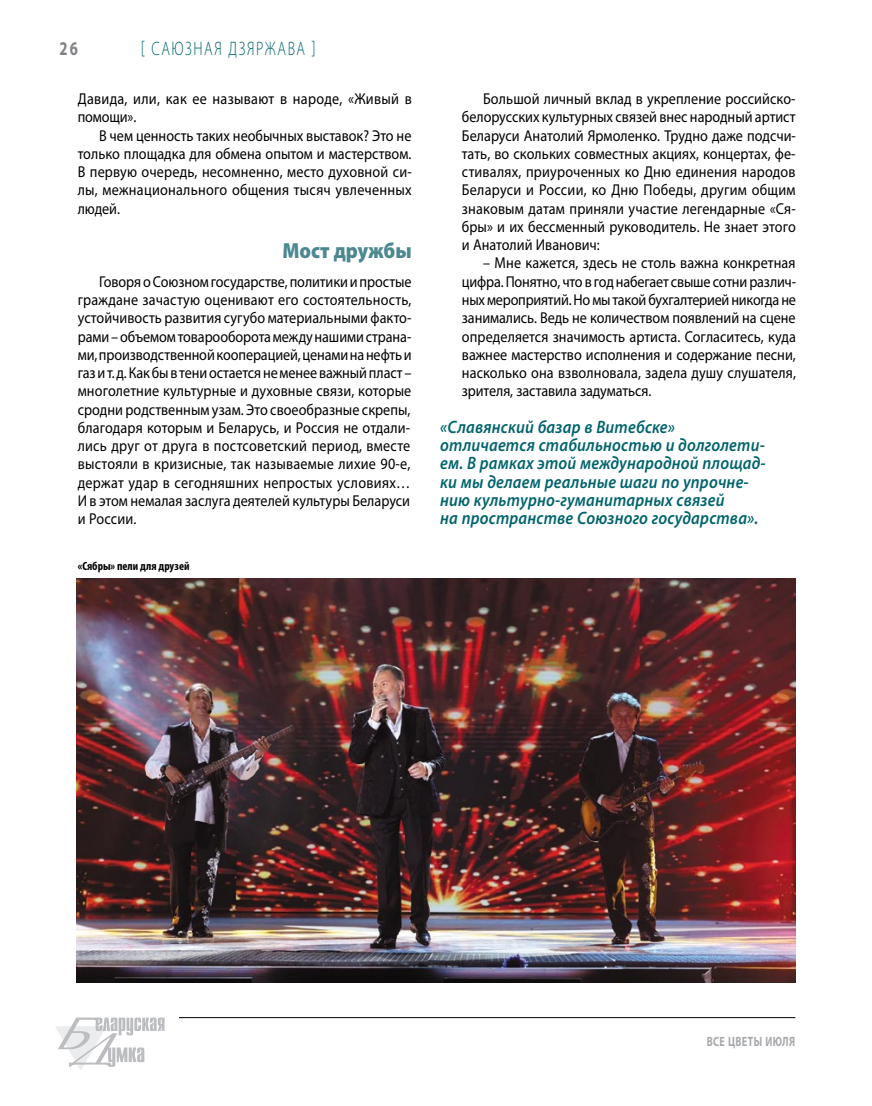
<style>
.page{position:relative;width:872px;height:1106px;background:#fff}
.page>*{position:absolute;margin:0;border:0;box-sizing:border-box;transform-origin:0 0}
.t1{font:900 21.9px "Myriad Pro";color:#4d8891;scale:.9 1}
.t2{font:300 19.5px "Myriad Pro";letter-spacing:.11em;color:#00636d;scale:.75 1}
.t3{font:700 19.5px "Myriad Pro";color:#808285;scale:.75 1}
.t4{font:italic 600 18px/18.3px "Myriad Pro";letter-spacing:.01em;color:#00636d;scale:.9 1}
.t5{font:15.75px/18.3px "Myriad Pro";letter-spacing:.005em;color:#000;text-align:justify;scale:.9 1}
.t6{font:700 13.5px "Myriad Pro";letter-spacing:.04em;color:#a7a9ac;scale:.75 1}
.t7{font:700 condensed 12px "Myriad Pro";color:#000}
</style>
<div class="page">
<hr style="left:179px;top:1017px;width:616px;height:1px;background:#000">
<svg style="left:55px;top:1017px;width:109px;height:53px"></svg>
<img style="left:77px;top:579px;width:718px;height:403px">
<p class="t3" style="left:60px;top:36px;width:26px">26</p>
<p class="t2" style="left:141px;top:38px;width:234px">[ Саюзная дзяржава ]</p>
<p class="t5" style="left:78px;top:89px;width:373px">Давида, или, как ее называют в народе, «Живый в помощи».</p>
<p class="t5" style="left:78px;top:126px;width:372px;text-indent:21px">В чем ценность таких необычных выставок? Это не только площадка для обмена опытом и мастерством.<br>В первую очередь, несомненно, место духовной си&shy;лы, межнационального общения тысяч увлеченных людей.</p>
<h1 class="t1" style="left:282px;top:238px;width:145px">Мост дружбы</h1>
<p class="t5" style="left:78px;top:272px;width:373px;text-indent:21px">Говоря о Союзном государстве, политики и простые граждане зачастую оценивают его состоятельность, устойчивость развития сугубо материальными факто&shy;рами – объемом товарооборота между нашими страна&shy;ми, производственной кооперацией, ценами на нефть и газ и т. д. Как бы в тени остается не менее важный пласт – многолетние культурные и духовные связи, которые сродни родственным узам. Это своеобразные скрепы, благодаря которым и Беларусь, и Россия не отдали&shy;лись друг от друга в постсоветский период, вместе выстояли в кризисные, так называемые лихие 90-е, держат удар в сегодняшних непростых условиях… И в этом немалая заслуга деятелей культуры Беларуси и России.</p>
<p class="t7" style="left:78px;top:559px;width:113px">«Сябры» пели для друзей</p>
<p class="t5" style="left:462px;top:89px;width:373px;text-indent:21px">Большой личный вклад в укрепление российско&shy;белорусских культурных связей внес народный артист Беларуси Анатолий Ярмоленко. Трудно даже подсчи&shy;тать, во скольких совместных акциях, концертах, фе&shy;стивалях, приуроченных ко Дню единения народов Беларуси и России, ко Дню Победы, другим общим знаковым датам приняли участие легендарные «Ся&shy;бры» и их бессменный руководитель. Не знает этого и Анатолий Иванович:</p>
<p class="t5" style="left:462px;top:254px;width:373px;text-indent:21px">– Мне кажется, здесь не столь важна конкретная цифра. Понятно, что в год набегает свыше сотни различ&shy;ных мероприятий. Но мы такой бухгалтерией никогда не занимались. Ведь не количеством появлений на сцене определяется значимость артиста. Согласитесь, куда важнее мастерство исполнения и содержание песни, насколько она взволновала, задела душу слушателя, зрителя, заставила задуматься.</p>
<p class="t4" style="left:440px;top:417px;width:363px">«Славянский базар в Витебске» отличается стабильностью и долголети&shy;ем. В рамках этой международной площад&shy;ки мы делаем реальные шаги по упрочне&shy;нию культурно-гуманитарных связей<br>на пространстве Союзного государства».</p>
<p class="t6" style="left:706px;top:1032px;width:119px">Все цветы июля</p>
</div>
